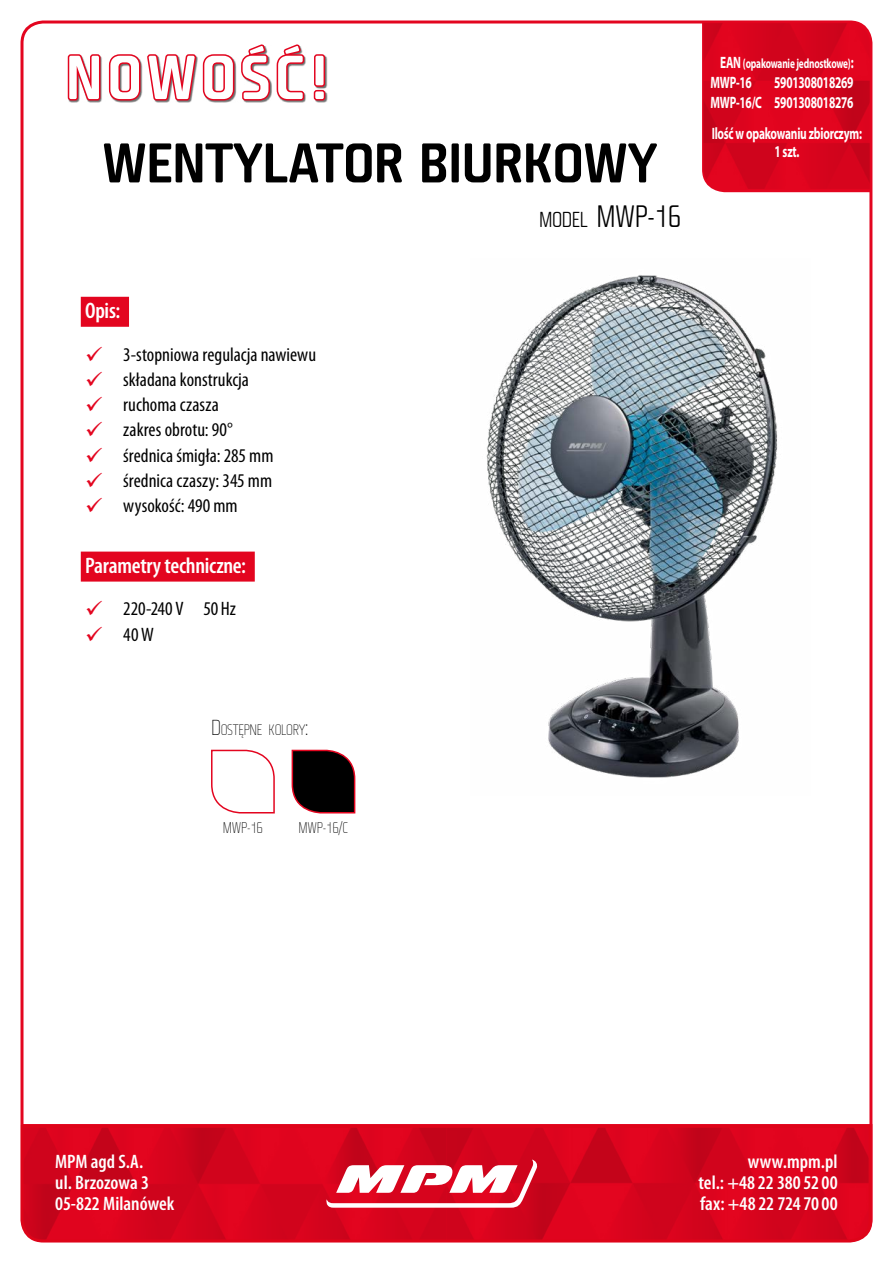
<style>
.page{position:relative;width:893px;height:1263px;background:#fff}
.page>*{position:absolute;margin:0;border:0;box-sizing:border-box;transform-origin:0 0}
.t1{font:60px "Fishmonger MS";letter-spacing:.075em;color:#fff}
.t2{font:54px "Fishmonger MS";letter-spacing:-.015em;color:#000}
.t3{font:300 condensed 30px "Fishmonger K";color:#000}
.t4{font:600 condensed 22.5px "Myriad Pro";letter-spacing:-.01em;color:#fff}
.t5{font:condensed 19.5px/25.2px "Myriad Pro";color:#000}
.t6{font:600 condensed 19.5px/21px "Myriad Pro";color:#fff}
.t7{font:700 16.5px/19.8px "Myriad Pro";letter-spacing:-.02em;color:#fff;text-align:right;scale:.69 1}
.t8{font:100 condensed 15px "Fishmonger K";letter-spacing:-.015em;color:#000}
.t9{font:100 condensed 14.7px "Fishmonger K";letter-spacing:-.02em;color:#000}
.t10{font:700 13.5px "Myriad Pro";letter-spacing:-.02em;color:#fff;scale:.69 1}
.s1{font-size:21px}
.s2{font-size:16.5px}
</style>
<div class="page">
<svg style="left:20px;top:1123px;width:853px;height:120px;background:#d70820"></svg>
<svg style="left:326px;top:1159px;width:212px;height:49px"></svg>
<div style="left:81px;top:297px;width:48px;height:30px;background:#e3051f"></div>
<div style="left:81px;top:552px;width:174px;height:30px;background:#e3051f"></div>
<img style="left:486px;top:275px;width:292px;height:503px">
<svg style="left:211px;top:749px;width:64px;height:65px"></svg>
<svg style="left:291px;top:749px;width:65px;height:65px;background:#301e20"></svg>
<svg style="left:701px;top:21px;width:172px;height:173px"></svg>
<img style="left:703px;top:23px;width:167px;height:166px">
<svg style="left:67px;top:44px;width:239px;height:59px"></svg>
<svg style="left:313px;top:54px;width:14px;height:48px"></svg>
<h1 class="t1" style="left:65px;top:36px;width:266px">NOWOŚĆ!</h1>
<h2 class="t2" style="left:102px;top:126px;width:557px">WENTYLATOR BIURKOWY</h2>
<h3 class="t3" style="left:539px;top:199px;width:144px"><span class="s1">MODEL</span> MWP-16</h3>
<p class="t4" style="left:85px;top:298px;width:37px">Opis:</p>
<p class="t5" style="left:123px;top:342px;width:194px">3-stopniowa regulacja nawiewu składana konstrukcja<br>ruchoma czasza<br>zakres obrotu: 90°<br>średnica śmigła: 285 mm średnica czaszy: 345 mm wysokość: 490 mm</p>
<p class="t4" style="left:85px;top:553px;width:163px">Parametry techniczne:</p>
<p class="t5" style="left:123px;top:597px;width:114px">220-240 V 50 Hz<br>40W</p>
<p class="t10" style="left:720px;top:56px;width:195px"><span class="s2">EAN</span> (opakowanie jednostkowe)<span class="s2">:</span></p>
<p class="t7" style="left:711px;top:73px;width:61px">MWP-16</p>
<p class="t7" style="left:711px;top:73px;width:209px">5901308018269<br>MWP-16/C 5901308018276</p>
<p class="t7" style="left:712px;top:124px;width:219px;line-height:18px;text-align:center">Ilość w opakowaniu zbiorczym:<br>1 szt.</p>
<p class="t9" style="left:211px;top:722px;width:99px"><span class="s1">D</span>OSTĘPNE KOLORY<span class="s1">:</span></p>
<p class="t8" style="left:223px;top:819px;width:42px">MWP-16</p>
<p class="t8" style="left:299px;top:819px;width:51px">MWP-16/C</p>
<p class="t6" style="left:55px;top:1151px;width:121px">MPM agd S.A.<br>ul. Brzozowa 3<br>05-822 Milanówek</p>
<p class="t6" style="left:698px;top:1151px;width:141px;text-align:justify;text-indent:49px">www.mpm.pl tel.: +48 22 380 52 00 fax: +48 22 724 70 00</p>
</div>
